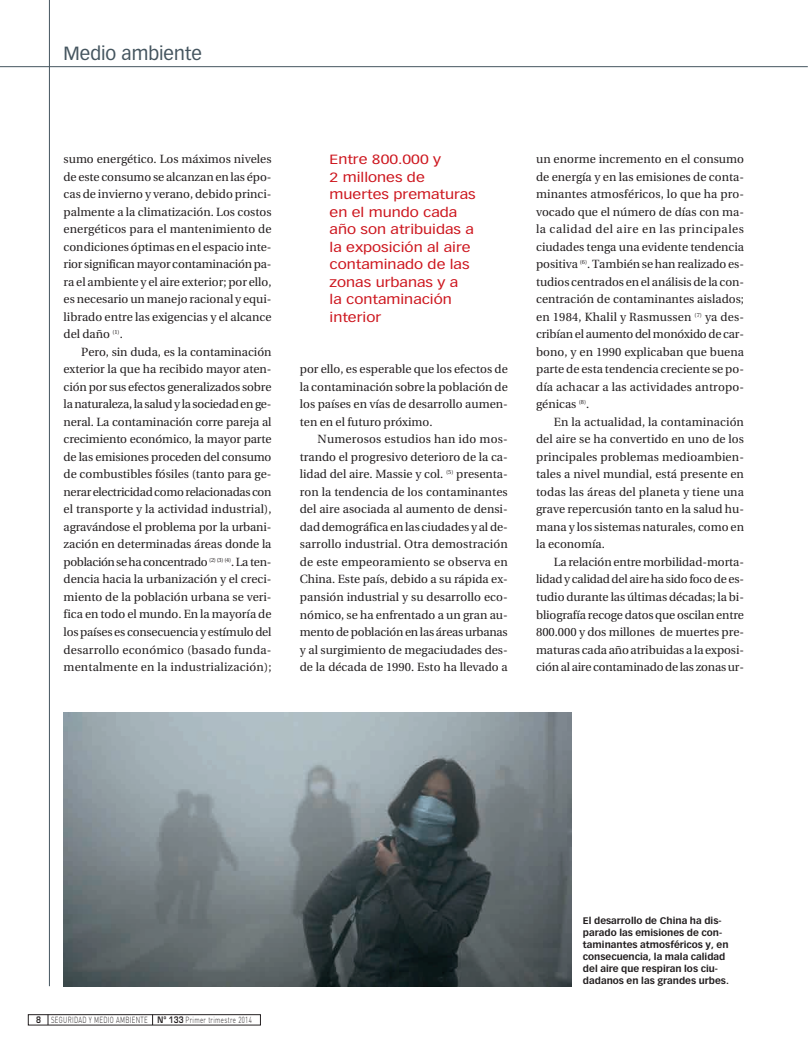
<style>
.page{position:relative;width:808px;height:1053px;background:#fff}
.page>*{position:absolute;margin:0;border:0;box-sizing:border-box;transform-origin:0 0}
.t1{font:18.75px "Vectora LT";color:#45555f}
.t2{font:13.12px/17.5px "Vectora LT";color:#cd151d;scale:1.2 1}
.t3{font:11.88px/17.5px "Utopia";color:#231f20;text-align:justify}
.t4{font:700 9.38px/11.9px "Vectora LT";color:#231f20;scale:1.05 1}
.t5{font:300 8.75px "DIN";letter-spacing:.05em;color:#231f20;scale:.7 1}
.s1{font-family:"Eurostile";font-weight:600}
</style>
<div class="page">
<hr style="left:0;top:66px;width:808px;height:1px;background:#45555f">
<hr style="left:49px;top:0;width:1px;height:986px;background:#45555f">
<div style="left:28px;top:1014px;width:233px;height:11px;border:1px solid #231f20"></div>
<img style="left:64px;top:712px;width:507px;height:274px">
<h1 class="t1" style="left:64px;top:46px;width:140px">Medio ambiente</h1>
<p class="t3" style="left:64px;top:151px;width:209px">sumo energético. Los máximos niveles de este consumo se alcanzan en las épo&shy;cas de invierno y verano, debido princi&shy;palmente a la climatización. Los costos energéticos para el mantenimiento de condiciones óptimas en el espacio inte&shy;rior significan mayor contaminación pa&shy;ra el ambiente y el aire exterior; por ello, es necesario un manejo racional y equi&shy;librado entre las exigencias y el alcance del daño <sup>(1)</sup>.</p>
<p class="t3" style="left:64px;top:344px;width:209px;text-indent:18px">Pero, sin duda, es la contaminación exterior la que ha recibido mayor aten&shy;ción por sus efectos generalizados sobre la naturaleza, la salud y la sociedad en ge&shy;neral. La contaminación corre pareja al crecimiento económico, la mayor parte de las emisiones proceden del consumo de combustibles fósiles (tanto para ge&shy;nerar electricidad como relacionadas con el transporte y la actividad industrial), agravándose el problema por la urbani&shy;zación en determinadas áreas donde la población se ha concentrado <sup>(2)</sup> <sup>(3)</sup> <sup>(4)</sup>. La ten&shy;dencia hacia la urbanización y el creci&shy;miento de la población urbana se veri&shy;fica en todo el mundo. En la mayoría de los países es consecuencia y estímulo del desarrollo económico (basado funda&shy;mentalmente en la industrialización);</p>
<p class="t2" style="left:330px;top:151px;width:123px">Entre 800.000 y<br>2 millones de muertes prematuras en el mundo cada año son atribuidas a la exposición al aire contaminado de las zonas urbanas y a<br>la contaminación interior</p>
<p class="t3" style="left:300px;top:361px;width:209px">por ello, es esperable que los efectos de la contaminación sobre la población de los países en vías de desarrollo aumen&shy;ten en el futuro próximo.</p>
<p class="t3" style="left:300px;top:431px;width:209px;text-indent:18px">Numerosos estudios han ido mos&shy;trando el progresivo deterioro de la ca&shy;lidad del aire. Massie y col. <sup>(5)</sup> presenta&shy;ron la tendencia de los contaminantes del aire asociada al aumento de densi&shy;dad demográfica en las ciudades y al de&shy;sarrollo industrial. Otra demostración de este empeoramiento se observa en China. Este país, debido a su rápida ex&shy;pansión industrial y su desarrollo eco&shy;nómico, se ha enfrentado a un gran au&shy;mento de población en las áreas urbanas y al surgimiento de megaciudades des&shy;de la década de 1990. Esto ha llevado a</p>
<p class="t3" style="left:536px;top:151px;width:209px">un enorme incremento en el consumo de energía y en las emisiones de conta&shy;minantes atmosféricos, lo que ha pro&shy;vocado que el número de días con ma&shy;la calidad del aire en las principales ciudades tenga una evidente tendencia positiva <sup>(6)</sup>. También se han realizado es&shy;tudios centrados en el análisis de la con&shy;centración de contaminantes aislados; en 1984, Khalil y Rasmussen <sup>(7)</sup> ya des&shy;cribían el aumento del monóxido de car&shy;bono, y en 1990 explicaban que buena parte de esta tendencia creciente se po&shy;día achacar a las actividades antropo&shy;génicas <sup>(8)</sup>.</p>
<p class="t3" style="left:536px;top:414px;width:209px;text-indent:18px">En la actualidad, la contaminación del aire se ha convertido en uno de los principales problemas medioambien&shy;tales a nivel mundial, está presente en todas las áreas del planeta y tiene una grave repercusión tanto en la salud hu&shy;mana y los sistemas naturales, como en la economía.</p>
<p class="t3" style="left:536px;top:554px;width:209px;text-indent:18px">La relación entre morbilidad-morta&shy;lidad y calidad del aire ha sido foco de es&shy;tudio durante las últimas décadas; la bi&shy;bliografía recoge datos que oscilan entre 800.000 y dos millones de muertes pre&shy;maturas cada año atribuidas a la exposi&shy;ción al aire contaminado de las zonas ur-</p>
<p class="t5" style="left:36px;top:1016px;width:309px"><span class="s1">8</span> SEGURIDAD Y MEDIO AMBIENTE <span class="s1">Nº 133</span> Primer trimestre 2014</p>
<p class="t4" style="left:583px;top:915px;width:141px">El desarrollo de China ha dis&shy;parado las emisiones de con&shy;taminantes atmosféricos y, en consecuencia, la mala calidad del aire que respiran los ciu&shy;dadanos en las grandes urbes.</p>
</div>
